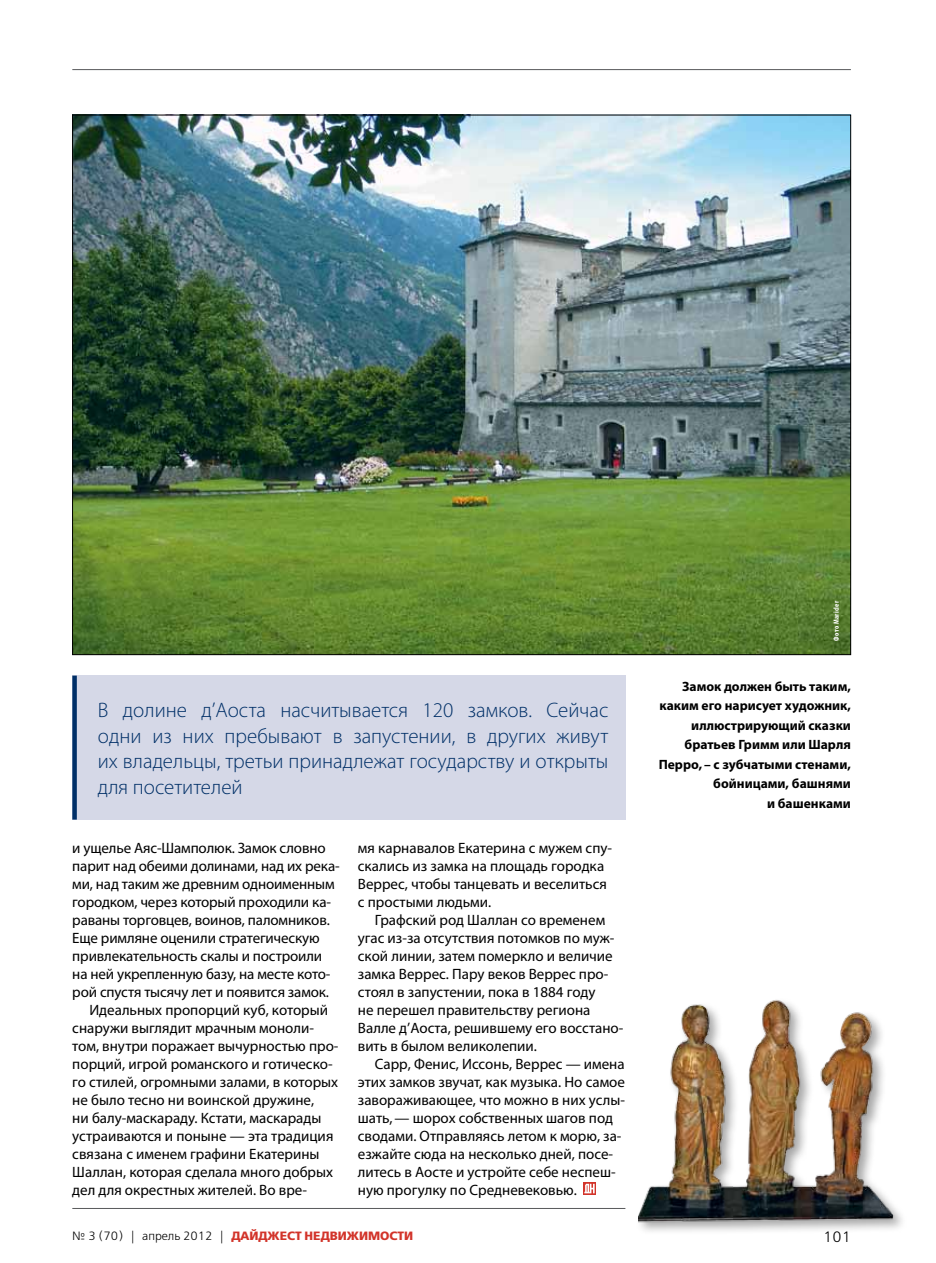
<style>
.page{position:relative;width:936px;height:1263px;background:#fff}
.page>*{position:absolute;margin:0;border:0;box-sizing:border-box;transform-origin:0 0}
.t1{font:300 21px/25.5px "Myriad Pro";color:#002f67;text-align:justify}
.t2{font:15px/18px "Myriad Pro";color:#000}
.t3{font:15px "Free Set Light C";color:#000}
.t4{font:700 13.5px/19.5px "Myriad Pro";color:#000;text-align:right}
.t5{font:12px "Free Set Bold C";color:#d2342a}
.t6{font:700 condensed 7.5px "Myriad Pro";letter-spacing:.04em;color:#fff}
.s1{font-family:"Free Set Light C";color:#000}
</style>
<div class="page">
<hr style="left:72px;top:1208px;width:553px;height:1px;background:#58595b">
<svg style="left:583px;top:1182px;width:13px;height:13px"></svg>
<svg style="left:584px;top:1184px;width:10px;height:9px"></svg>
<img style="left:74px;top:117px;width:774px;height:536px">
<hr style="left:72px;top:69px;width:778px;height:1px;background:#58595b">
<div style="left:72px;top:676px;width:553px;height:144px;background:#d5d8e7"></div>
<div style="left:72px;top:676px;width:5px;height:144px;background:#002f67"></div>
<img style="left:638px;top:999px;width:264px;height:233px">
<h1 class="t1" style="left:98px;top:698px;width:512px">В долине д’Аоста насчитывается 120 замков. Сейчас одни из них пребывают в запустении, в других живут их владельцы, третьи принадлежат государству и открыты для посетителей</h1>
<p class="t2" style="left:72px;top:839px;width:255px">и ущелье Аяс-Шамполюк. Замок словно</p>
<p class="t2" style="left:72px;top:857px;width:269px">парит над обеими долинами, над их река-</p>
<p class="t2" style="left:72px;top:875px;width:264px">ми, над таким же древним одноименным</p>
<p class="t2" style="left:72px;top:893px;width:260px">городком, через который проходили ка-</p>
<p class="t2" style="left:72px;top:911px;width:259px">раваны торговцев, воинов, паломников.</p>
<p class="t2" style="left:72px;top:929px;width:249px">Еще римляне оценили стратегическую</p>
<p class="t2" style="left:72px;top:947px;width:251px">привлекательность скалы и построили</p>
<p class="t2" style="left:72px;top:965px;width:260px">на ней укрепленную базу, на месте кото-</p>
<p class="t2" style="left:72px;top:983px;width:258px">рой спустя тысячу лет и появится замок.</p>
<p class="t2" style="left:89px;top:1001px;width:240px">Идеальных пропорций куб, который</p>
<p class="t2" style="left:72px;top:1019px;width:243px">снаружи выглядит мрачным моноли-</p>
<p class="t2" style="left:72px;top:1037px;width:268px">том, внутри поражает вычурностью про-</p>
<p class="t2" style="left:72px;top:1055px;width:262px">порций, игрой романского и готическо-</p>
<p class="t2" style="left:72px;top:1073px;width:267px">го стилей, огромными залами, в которых</p>
<p class="t2" style="left:72px;top:1091px;width:243px">не было тесно ни воинской дружине,</p>
<p class="t2" style="left:72px;top:1109px;width:250px">ни балу-маскараду. Кстати, маскарады</p>
<p class="t2" style="left:72px;top:1127px;width:262px">устраиваются и поныне — эта традиция</p>
<p class="t2" style="left:72px;top:1145px;width:249px">связана с именем графини Екатерины</p>
<p class="t2" style="left:72px;top:1163px;width:262px">Шаллан, которая сделала много добрых</p>
<p class="t2" style="left:72px;top:1181px;width:236px">дел для окрестных жителей. Во вре-</p>
<p class="t2" style="left:358px;top:839px;width:255px">мя карнавалов Екатерина с мужем спу&shy;скались из замка на площадь городка<br>Веррес, чтобы танцевать и веселиться с простыми людьми.</p>
<p class="t2" style="left:358px;top:911px;width:267px;text-indent:17px">Графский род Шаллан со временем угас из-за отсутствия потомков по муж&shy;ской линии, затем померкло и величие замка Веррес. Пару веков Веррес про&shy;стоял в запустении, пока в 1884 году<br>не перешел правительству региона Валле д’Аоста, решившему его восстано&shy;вить в былом великолепии.</p>
<p class="t2" style="left:358px;top:1055px;width:269px;text-indent:17px">Сарр, Фенис, Иссонь, Веррес — имена этих замков звучат, как музыка. Но самое завораживающее, что можно в них услы&shy;шать,— шорох собственных шагов под сводами. Отправляясь летом к морю, за&shy;езжайте сюда на несколько дней, посе&shy;литесь в Аосте и устройте себе неспеш&shy;ную прогулку по Средневековью.</p>
<p class="t5" style="left:72px;top:1229px;width:342px"><span class="s1">№ 3 (70) | апрель 2012 |</span> ДАЙДЖЕСТ НЕДВИЖИМОСТИ</p>
<p class="t6" style="left:831px;top:640px;width:41px;rotate:-90deg">Фото Maricler</p>
<p class="t4" style="left:658px;top:676px;width:194px">Замок должен быть таким, каким его нарисует художник, иллюстрирующий сказки братьев Гримм или Шарля<br>Перро,– с зубчатыми стенами, бойницами, башнями<br>и башенками</p>
<p class="t3" style="left:823px;top:1229px;width:29px">101</p>
</div>
